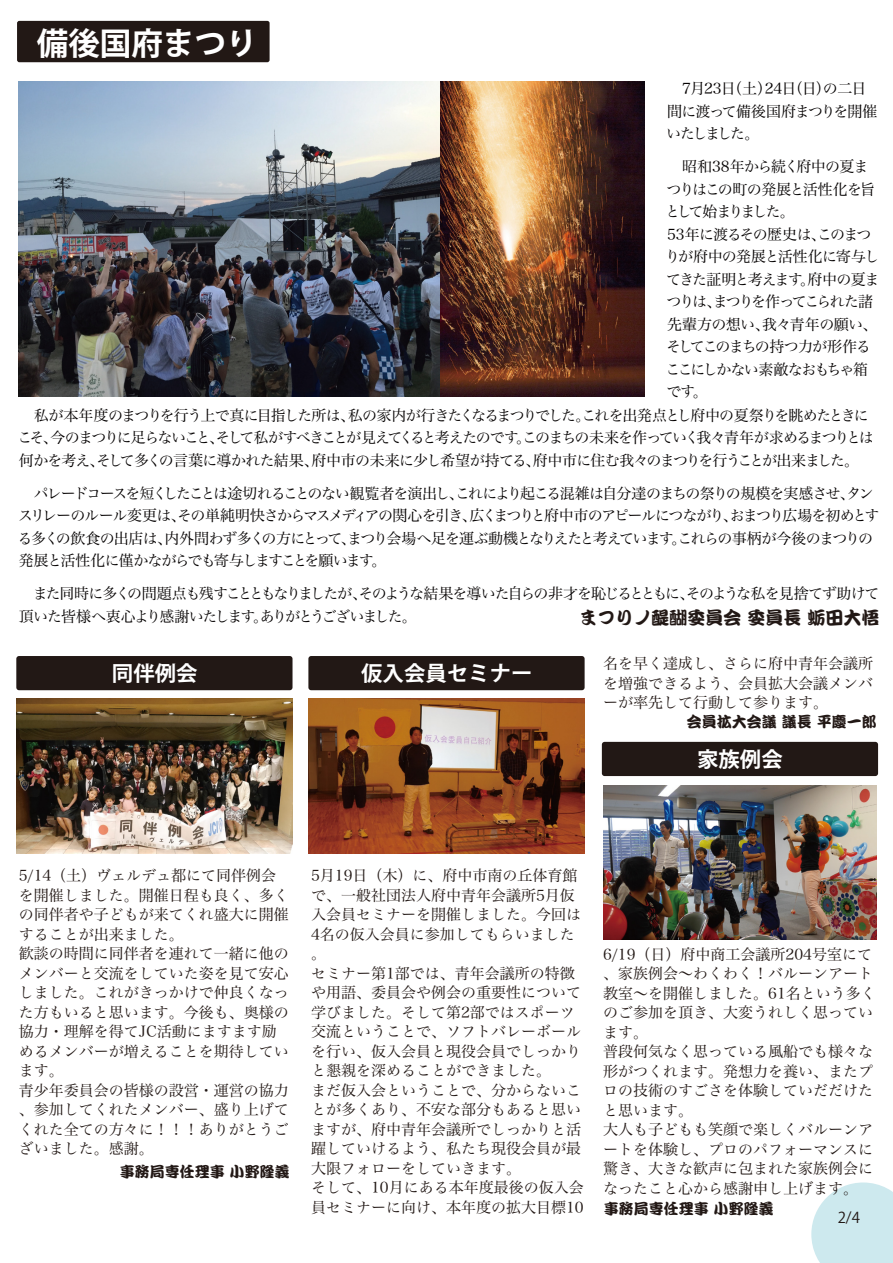
<style>
.page{position:relative;width:893px;height:1263px;background:#fff}
.page>*{position:absolute;margin:0;border:0;box-sizing:border-box;transform-origin:0 0}
.t1{font:700 31.5px "Koz Go Pr 6 N";color:#fff}
.t2{font:700 21px "Koz Go Pr 6 N";color:#fff}
.t3{font:18px "DF Kan Tei Ryu XB MP RKSJ H";color:#221815}
.t4{font:15px/19.5px "Hira Min Pro N W3";color:#221815}
.t5{font:15px/22.5px "Hira Min Pro N W3";letter-spacing:-.09em;color:#040000}
.t6{font:15px "Hira Min Pro N W3";letter-spacing:-.115em;color:#040000}
.t7{font:15px "Hira Min Pro N W3";letter-spacing:-.06em;color:#040000}
.t8{font:15px/22.5px "Hira Min Pro N W3";letter-spacing:-.065em;color:#040000}
.t9{font:15px "DF Kan Tei Ryu XB MP RKSJ H";color:#221815}
.t10{font:15px "Hira Min Pro N W3";letter-spacing:-.035em;color:#040000}
.t11{font:15px "Hira Min Pro N W3";letter-spacing:-.145em;color:#040000}
.t12{font:15px "Hira Min Pro N W3";letter-spacing:-.04em;color:#040000}
.t13{font:15px "Hira Min Pro N W3";letter-spacing:-.195em;color:#040000}
.t14{font:15px "Koz Go Pr 6 N";color:#221815}
</style>
<div class="page">
<svg style="left:811px;top:1182px;width:82px;height:81px;background:#d3ebf0"></svg>
<div style="left:17px;top:21px;width:253px;height:41px;background:#221815;border-radius:2px"></div>
<div style="left:308px;top:656px;width:277px;height:34px;background:#221815;border-radius:3px"></div>
<img style="left:440px;top:81px;width:205px;height:316px">
<img style="left:19px;top:81px;width:421px;height:316px">
<img style="left:603px;top:785px;width:274px;height:154px">
<div style="left:16px;top:656px;width:276px;height:34px;background:#221815;border-radius:3px"></div>
<img style="left:16px;top:698px;width:276px;height:156px">
<div style="left:602px;top:742px;width:276px;height:34px;background:#221815;border-radius:3px"></div>
<img style="left:308px;top:698px;width:277px;height:156px">
<h1 class="t1" style="left:37px;top:26px;width:222px">備後国府まつり</h1>
<p class="t8" style="left:666px;top:76px;width:213px">　7月23日（土）24日（日）の二日間に渡って備後国府まつりを開催いたしました。</p>
<p class="t10" style="left:667px;top:154px;width:203px">　昭和38年から続く府中の夏ま</p>
<p class="t5" style="left:667px;top:177px;width:210px">つりはこの町の発展と活性化を旨</p>
<p class="t13" style="left:665px;top:199px;width:131px">として始まりました。</p>
<p class="t8" style="left:667px;top:222px;width:206px">53年に渡るその歴史は、このまつ</p>
<p class="t12" style="left:665px;top:244px;width:216px">りが府中の発展と活性化に寄与し</p>
<p class="t5" style="left:666px;top:267px;width:215px">てきた証明と考えます。府中の夏ま</p>
<p class="t11" style="left:667px;top:289px;width:208px">つりは、まつりを作ってこられた諸</p>
<p class="t10" style="left:667px;top:311px;width:212px">先輩方の想い、我々青年の願い、</p>
<p class="t5" style="left:666px;top:334px;width:206px">そしてこのまちの持つ力が形作る</p>
<p class="t5" style="left:666px;top:357px;width:204px">ここにしかない素敵なおもちゃ箱</p>
<p class="t5" style="left:666px;top:379px;width:43px">です。</p>
<p class="t5" style="left:19px;top:402px;width:851px">　私が本年度のまつりを行う上で真に目指した所は、私の家内が行きたくなるまつりでした。これを出発点とし府中の夏祭りを眺めたときに</p>
<p class="t6" style="left:18px;top:425px;width:858px">こそ、今のまつりに足らないこと、そして私がすべきことが見えてくると考えたのです。このまちの未来を作っていく我々青年が求めるまつりとは</p>
<p class="t7" style="left:19px;top:447px;width:842px">何かを考え、そして多くの言葉に導かれた結果、府中市の未来に少し希望が持てる、府中市に住む我々のまつりを行うことが出来ました。</p>
<p class="t5" style="left:18px;top:480px;width:863px">　パレードコースを短くしたことは途切れることのない観覧者を演出し、これにより起こる混雑は自分達のまちの祭りの規模を実感させ、タンスリレーのルール変更は、その単純明快さからマスメディアの関心を引き、広くまつりと府中市のアピールにつながり、おまつり広場を初めとする多くの飲食の出店は、内外問わず多くの方にとって、まつり会場へ足を運ぶ動機となりえたと考えています。これらの事柄が今後のまつりの発展と活性化に僅かながらでも寄与しますことを願います。</p>
<p class="t5" style="left:19px;top:581px;width:862px">　また同時に多くの問題点も残すことともなりましたが、そのような結果を導いた自らの非才を恥じるとともに、そのような私を見捨てず助けて頂いた皆様へ衷心より感謝いたします。ありがとうございました。</p>
<p class="t3" style="left:579px;top:609px;width:301px">まつりノ醍醐委員会委員長蛎田大悟</p>
<h2 class="t2" style="left:112px;top:661px;width:87px">同伴例会</h2>
<h2 class="t2" style="left:361px;top:661px;width:173px">仮入会員セミナー</h2>
<p class="t4" style="left:603px;top:652px;width:271px;text-align:justify">名を早く達成し、さらに府中青年会議所を増強できるよう、会員拡大会議メンバーが率先して行動して参ります。</p>
<p class="t9" style="left:687px;top:714px;width:191px">会員拡大会議議長平慶一郎</p>
<h2 class="t2" style="left:697px;top:747px;width:87px">家族例会</h2>
<p class="t4" style="left:19px;top:864px;width:271px">5/14（土）ヴェルデュ都にて同伴例会を開催しました。開催日程も良く、多くの同伴者や子どもが来てくれ盛大に開催することが出来ました。<br>歓談の時間に同伴者を連れて一緒に他のメンバーと交流をしていた姿を見て安心しました。これがきっかけで仲良くなった方もいると思います。今後も、奥様の協力・理解を得てJC活動にますます励めるメンバーが増えることを期待しています。<br>青少年委員会の皆様の設営・運営の協力、参加してくれたメンバー、盛り上げてくれた全ての方々に！！！ありがとうございました。感謝。</p>
<p class="t9" style="left:120px;top:1164px;width:171px">事務局専任理事小野隆義</p>
<p class="t4" style="left:311px;top:864px;width:274px">5月19日（木）に、府中市南の丘体育館で、一般社団法人府中青年会議所5月仮入会員セミナーを開催しました。今回は<br>4名の仮入会員に参加してもらいました。<br>セミナー第1部では、青年会議所の特徴や用語、委員会や例会の重要性について学びました。そして第2部ではスポーツ交流ということで、ソフトバレーボールを行い、仮入会員と現役会員でしっかりと懇親を深めることができました。<br>まだ仮入会ということで、分からないことが多くあり、不安な部分もあると思いますが、府中青年会議所でしっかりと活躍していけるよう、私たち現役会員が最大限フォローをしていきます。<br>そして、10月にある本年度最後の仮入会員セミナーに向け、本年度の拡大目標10</p>
<p class="t4" style="left:603px;top:943px;width:274px">6/19（日）府中商工会議所204号室にて、家族例会～わくわく！バルーンアート教室～を開催しました。61名という多くのご参加を頂き、大変うれしく思っています。<br>普段何気なく思っている風船でも様々な形がつくれます。発想力を養い、またプロの技術のすごさを体験していだだけたと思います。<br>大人も子どもも笑顔で楽しくバルーンアートを体験し、プロのパフォーマンスに驚き、大きな歓声に包まれた家族例会になったこと心から感謝申し上げます。</p>
<p class="t9" style="left:604px;top:1201px;width:171px">事務局専任理事小野隆義</p>
<p class="t14" style="left:838px;top:1209px;width:24px">2/4</p>
</div>
